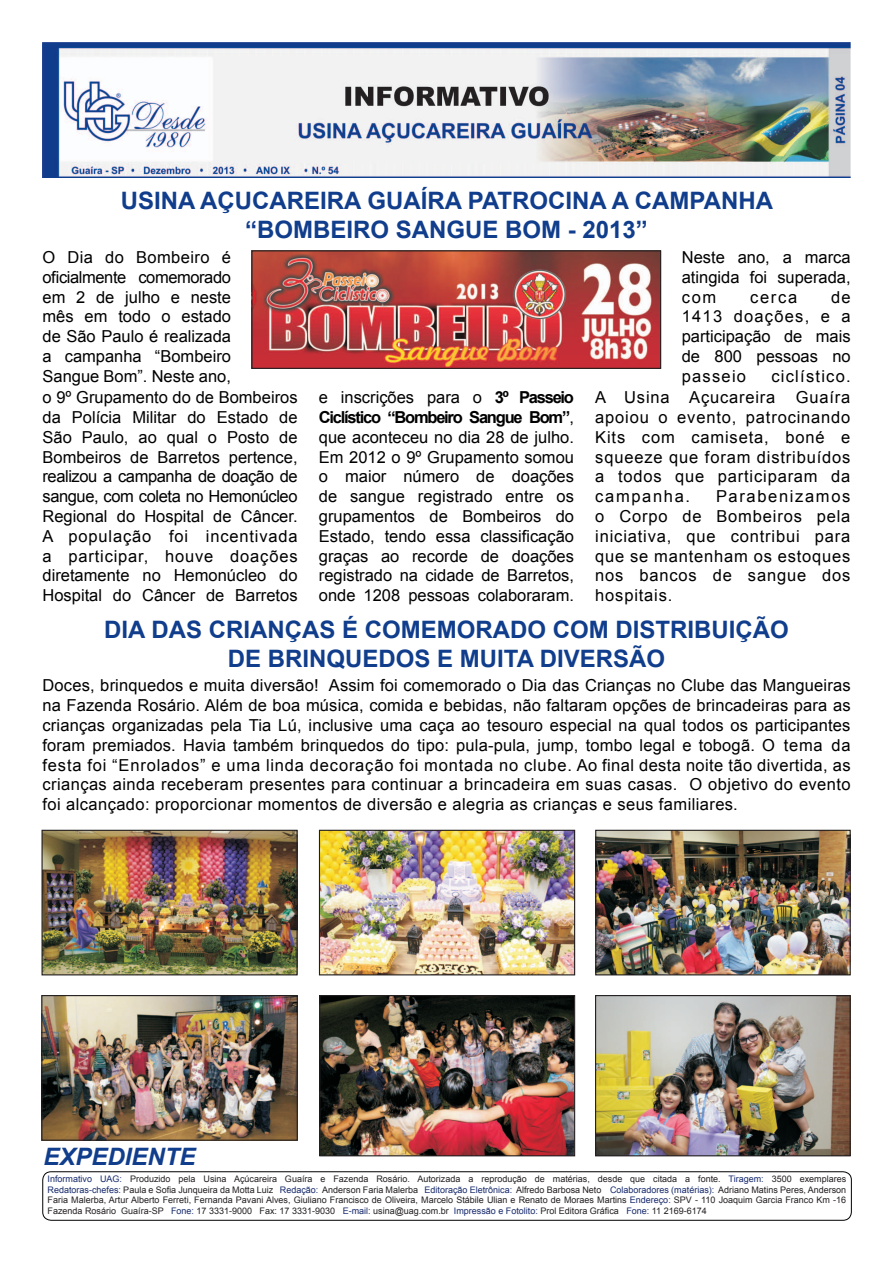
<style>
.page{position:relative;width:893px;height:1263px;background:#fff}
.page>*{position:absolute;margin:0;border:0;box-sizing:border-box;transform-origin:0 0}
.t1{font:700 24px/28.8px "Arial";color:#103d8c;text-align:center}
.t2{font:italic 700 24px "Arial";color:#103d8c}
.t3{font:16.5px/19.8px "Arial";color:#000;text-align:justify}
.t4{font:16.5px/21.5px "Arial";letter-spacing:.05em;color:#000;text-align:right}
.t5{font:9px/10.5px "Arial";color:#231f20;text-align:justify}
.s1{font-weight:700}
.s2{color:#172a6c}
</style>
<div class="page">
<div style="left:43px;top:1171px;width:808px;height:49px;border:1px solid #000;border-radius:8px"></div>
<img style="left:253px;top:252px;width:406px;height:115px">
<div style="left:251px;top:250px;width:410px;height:119px;border:1px solid #231f20"></div>
<img style="left:43px;top:832px;width:253px;height:141px">
<div style="left:41px;top:830px;width:257px;height:145px;border:1px solid #231f20"></div>
<img style="left:321px;top:832px;width:252px;height:141px">
<div style="left:319px;top:830px;width:256px;height:145px;border:1px solid #231f20"></div>
<img style="left:597px;top:832px;width:252px;height:141px">
<div style="left:595px;top:830px;width:256px;height:145px;border:1px solid #231f20"></div>
<img style="left:43px;top:997px;width:253px;height:142px">
<div style="left:41px;top:995px;width:257px;height:146px;border:1px solid #231f20"></div>
<img style="left:597px;top:997px;width:252px;height:157px">
<div style="left:595px;top:995px;width:256px;height:161px;border:1px solid #231f20"></div>
<img style="left:321px;top:997px;width:252px;height:157px">
<div style="left:319px;top:995px;width:256px;height:161px;border:1px solid #231f20"></div>
<img style="left:43px;top:43px;width:808px;height:135px">
<h1 class="t1" style="left:121px;top:187px;width:654px">USINA AÇUCAREIRA GUAÍRA PATROCINA A CAMPANHA “BOMBEIRO SANGUE BOM - 2013”</h1>
<p class="t3" style="left:42px;top:247px;width:190px">O Dia do Bombeiro é oficialmente comemorado em 2 de julho e neste mês em todo o estado de São Paulo é realizada a campanha “Bombeiro Sangue Bom”. Neste ano,</p>
<p class="t3" style="left:42px;top:388px;width:257px">o 9º Grupamento do de Bombeiros da Polícia Militar do Estado de São Paulo, ao qual o Posto de Bombeiros de Barretos pertence, realizou a campanha de doação de sangue, com coleta no Hemonúcleo Regional do Hospital de Câncer.<br>A população foi incentivada a participar, houve doações diretamente no Hemonúcleo do Hospital do Câncer de Barretos</p>
<p class="t3" style="left:319px;top:388px;width:257px">e inscrições para o <span class="s1">3º Passeio Ciclístico “Bombeiro Sangue Bom”</span>, que aconteceu no dia 28 de julho.<br>Em 2012 o 9º Grupamento somou o maior número de doações de sangue registrado entre os grupamentos de Bombeiros do Estado, tendo essa classificação graças ao recorde de doações registrado na cidade de Barretos, onde 1208 pessoas colaboraram.</p>
<h1 class="t1" style="left:104px;top:616px;width:686px">DIA DAS CRIANÇAS É COMEMORADO COM DISTRIBUIÇÃO<br>DE BRINQUEDOS E MUITA DIVERSÃO</h1>
<p class="t3" style="left:43px;top:676px;width:810px">Doces, brinquedos e muita diversão! Assim foi comemorado o Dia das Crianças no Clube das Mangueiras na Fazenda Rosário. Além de boa música, comida e bebidas, não faltaram opções de brincadeiras para as crianças organizadas pela Tia Lú, inclusive uma caça ao tesouro especial na qual todos os participantes foram premiados. Havia também brinquedos do tipo: pula-pula, jump, tombo legal e tobogã. O tema da festa foi “Enrolados” e uma linda decoração foi montada no clube. Ao final desta noite tão divertida, as crianças ainda receberam presentes para continuar a brincadeira em suas casas. O objetivo do evento foi alcançado: proporcionar momentos de diversão e alegria as crianças e seus familiares.</p>
<p class="t3" style="left:682px;top:247px;width:170px">Neste ano, a marca atingida foi superada, com</p>
<p class="t3" style="left:682px;top:287px;width:170px;text-indent:149px">de 1413 doações, e a participação de mais de 800 pessoas no passeio</p>
<p class="t3" style="left:750px;top:287px;width:48px">cerca</p>
<p class="t4" style="left:595px;top:365px;width:257px">ciclístico.<br>A Usina Açucareira Guaíra</p>
<p class="t3" style="left:595px;top:407px;width:257px">apoiou o evento, patrocinando Kits com camiseta, boné e squeeze que foram distribuídos a todos que participaram da campanha.</p>
<p class="t3" style="left:595px;top:487px;width:257px;text-indent:121px">Parabenizamos o Corpo de Bombeiros pela iniciativa, que contribui para que se mantenham os estoques nos bancos de sangue dos hospitais.</p>
<h1 class="t2" style="left:44px;top:1140px;width:154px">EXPEDIENTE</h1>
<p class="t5" style="left:48px;top:1174px;width:800px"><span class="s2">Informativo UAG:</span> Produzido pela Usina Açúcareira Guaíra e Fazenda Rosário. Autorizada a reprodução de matérias, desde que citada a fonte. <span class="s2">Tiragem:</span> 3500 exemplares <span class="s2">Redatoras-chefes:</span> Paula e Sofia Junqueira da Motta Luiz <span class="s2">Redação:</span> Anderson Faria Malerba <span class="s2">Editoração Eletrônica:</span> Alfredo Barbosa Neto <span class="s2">Colaboradores (matérias):</span> Adriano Matins Peres, Anderson Faria Malerba, Artur Alberto Ferreti, Fernanda Pavani Alves, Giuliano Francisco de Oliveira, Marcelo Stábile Ulian e Renato de Moraes Martins <span class="s2">Endereço:</span> SPV - 110 Joaquim Garcia Franco Km -16<br>Fazenda Rosário Guaíra-SP <span class="s2">Fone:</span> 17 3331-9000 Fax: 17 3331-9030 <span class="s2">E-mail:</span> usina@uag.com.br <span class="s2">Impressão e Fotolito:</span> Prol Editora Gráfica <span class="s2">Fone:</span> 11 2169-6174</p>
</div>
